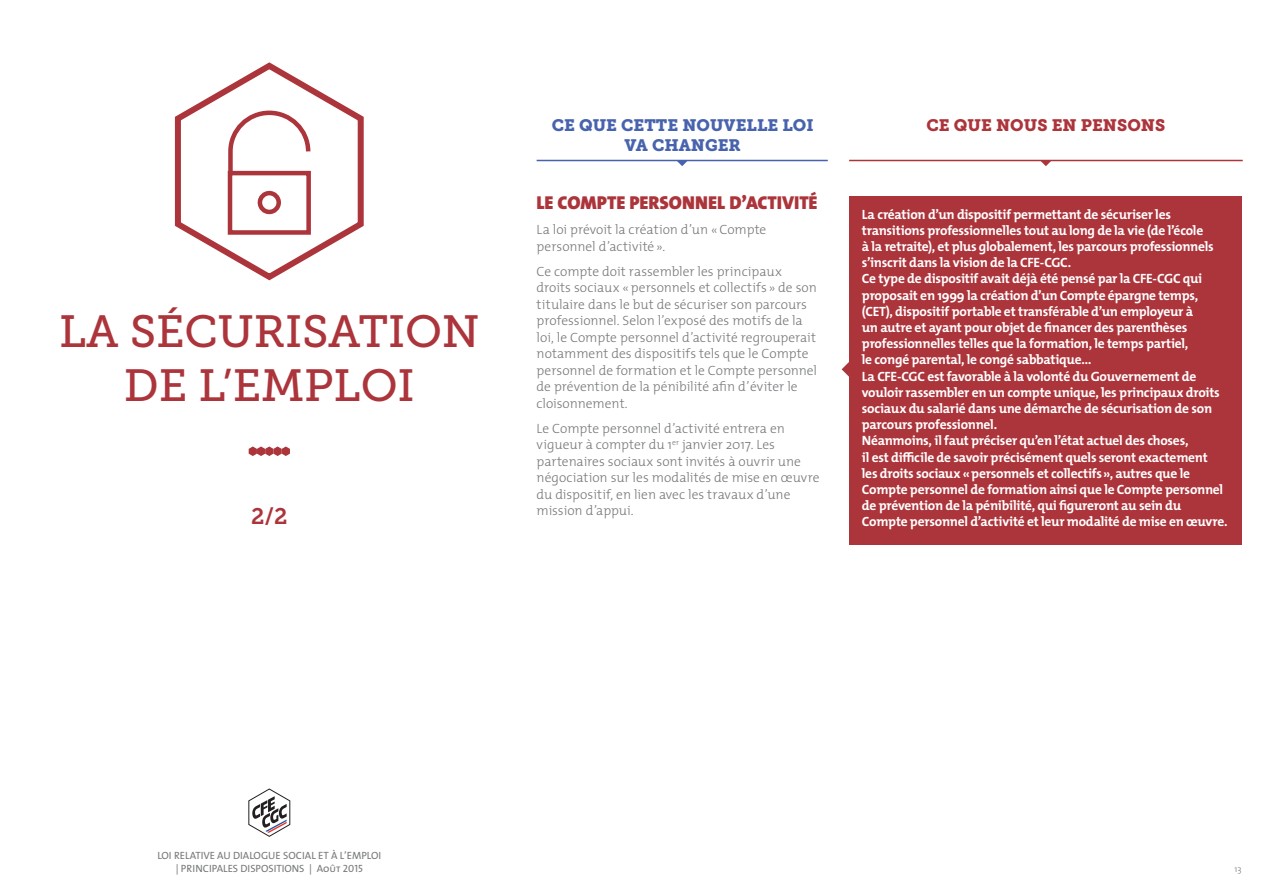
<style>
.page{position:relative;width:1263px;height:893px;background:#fff}
.page>*{position:absolute;margin:0;border:0;box-sizing:border-box;transform-origin:0 0}
.t1{font:45px/54px "Museo Slab 500";color:#ac343b;text-align:center}
.t2{font:22.5px "Museo Slab 700";color:#ac343b}
.t3{font:18.75px "The Mix Black Caps";letter-spacing:-.005em;color:#ac343b}
.t4{font:16.5px/19.8px "Museo Slab 900";color:#4863ae;text-align:center}
.t5{font:16.5px "Museo Slab 900";color:#ac343b}
.t6{font:700 13.5px/16.2px "The Mix";letter-spacing:-.02em;color:#fff}
.t7{font:300 13.5px/16.5px "The Mix";color:#76787b}
.t8{font:10.5px/12.6px "The Mix Regular Caps";color:#76787b;text-align:center}
.t9{font:300 9px "The Mix";color:#76787b}
</style>
<div class="page">
<svg style="left:249px;top:789px;width:41px;height:48px"></svg>
<svg style="left:249px;top:446px;width:41px;height:10px"></svg>
<hr style="left:537px;top:160px;width:291px;height:1px;background:#4863ae">
<hr style="left:849px;top:160px;width:394px;height:1px;background:#ac343b">
<svg style="left:676px;top:161px;width:12px;height:5px"></svg>
<div style="left:849px;top:196px;width:393px;height:348px;background:#ac343b"></div>
<svg style="left:842px;top:362px;width:7px;height:15px"></svg>
<svg style="left:1040px;top:161px;width:12px;height:5px"></svg>
<svg style="left:174px;top:62px;width:190px;height:219px"></svg>
<p class="t4" style="left:552px;top:116px;width:263px">CE QUE CETTE NOUVELLE LOI<br>VA CHANGER</p>
<p class="t5" style="left:926px;top:116px;width:240px">CE QUE NOUS EN PENSONS</p>
<h3 class="t3" style="left:537px;top:187px;width:282px">LE COMPTE PERSONNEL D’ACTIVITÉ</h3>
<p class="t7" style="left:537px;top:221px;width:231px">La loi prévoit la création d’un «Compte personnel d’activité».</p>
<p class="t7" style="left:537px;top:262px;width:282px">Ce compte doit rassembler les principaux droits sociaux «personnels et collectifs » de son titulaire dans le but de sécuriser son parcours professionnel. Selon l’exposé des motifs de la loi, le Compte personnel d’activité regrouperait notamment des dispositifs tels que le Compte personnel de formation et le Compte personnel de prévention de la pénibilité afin d’éviter le cloisonnement.</p>
<p class="t7" style="left:537px;top:419px;width:284px">Le Compte personnel d’activité entrera en vigueur à compter du 1<sup>er</sup> janvier 2017. Les partenaires sociaux sont invités à ouvrir une négociation sur les modalités de mise en œuvre du dispositif, en lien avec les travaux d’une mission d’appui.</p>
<p class="t6" style="left:862px;top:206px;width:363px">La création d’un dispositif permettant de sécuriser les transitions professionnelles tout au long de la vie (de l’école<br>à la retraite), et plus globalement, les parcours professionnels s’inscrit dans la vision de la CFE-CGC.<br>Ce type de dispositif avait déjà été pensé par la CFE-CGC qui proposait en 1999 la création d’un Compte épargne temps, (CET), dispositif portable et transférable d’un employeur à<br>un autre et ayant pour objet de financer des parenthèses professionnelles telles que la formation, le temps partiel,<br>le congé parental, le congé sabbatique…<br>La CFE-CGC est favorable à la volonté du Gouvernement de vouloir rassembler en un compte unique, les principaux droits sociaux du salarié dans une démarche de sécurisation de son parcours professionnel.<br>Néanmoins, il faut préciser qu’en l’état actuel des choses,<br>il est difficile de savoir précisément quels seront exactement les droits sociaux «personnels et collectifs», autres que le Compte personnel de formation ainsi que le Compte personnel de prévention de la pénibilité, qui figureront au sein du</p>
<h1 class="t1" style="left:59px;top:305px;width:422px">LA SÉCURISATION<br>DE L’EMPLOI</h1>
<h2 class="t2" style="left:251px;top:504px;width:38px">2/2</h2>
<p class="t6" style="left:862px;top:513px;width:367px">Compte personnel d’activité et leur modalité de mise en œuvre.</p>
<p class="t8" style="left:157px;top:849px;width:225px">LOI RELATIVE AU DIALOGUE SOCIAL ET À L’EMPLOI | PRINCIPALES DISPOSITIONS | Août 2015</p>
<p class="t9" style="left:1234px;top:861px;width:9px">13</p>
</div>
